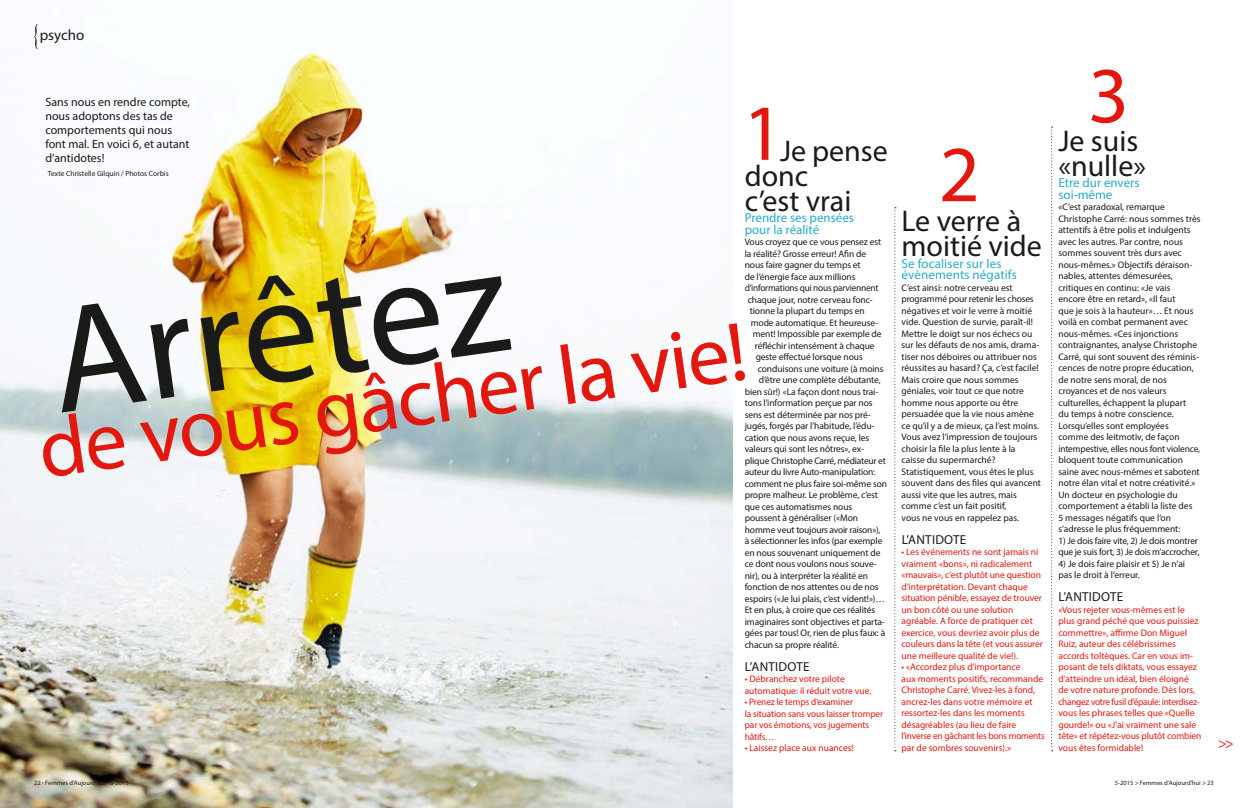
<style>
.page{position:relative;width:1248px;height:808px;background:#fff}
.page>*{position:absolute;margin:0;border:0;box-sizing:border-box;transform-origin:0 0}
.t1{font:152.8px "Myriad Pro";color:#1a1a18}
.t2{font:84px "Myriad Pro";color:#e4170f}
.t3{font:80px "Myriad Pro";color:#e4170f}
.t4{font:30px/25px "Myriad Pro";color:#1a1a18}
.t5{font:15px "Myriad Pro";color:#1a1a18}
.t6{font:13px/11.5px "Myriad Pro";color:#29aacc}
.t7{font:13px "Myriad Pro";letter-spacing:.02em;color:#1a1a18}
.t8{font:12px/14px "Myriad Pro";color:#1a1a18}
.t9{font:9.5px/11.5px "Myriad Pro";letter-spacing:-.005em;color:#1a1a18}
.t10{font:9.5px/11.5px "Myriad Pro";color:#e4170f}
.t11{font:9.5px "Myriad Pro";letter-spacing:-.025em;color:#1a1a18}
.t12{font:7.5px "Myriad Pro";color:#1a1a18}
.t13{font:6.5px "Myriad Pro";color:#1a1a18}
</style>
<div class="page">
<img style="left:0;top:49px;width:732px;height:759px">
<svg style="left:894px;top:207px;width:1px;height:544px"></svg>
<svg style="left:1051px;top:127px;width:1px;height:624px"></svg>
<svg style="left:34px;top:24px;width:4px;height:25px"></svg>
<h3 class="t5" style="left:40px;top:26px;width:46px">psycho</h3>
<p class="t8" style="left:45px;top:94px;width:146px">Sans nous en rendre compte, nous adoptons des tas de comportements qui nous font mal. En voici 6, et autant d’antidotes!</p>
<p class="t12" style="left:48px;top:168px;width:122px">Texte Christelle Gilquin / Photos Corbis</p>
<h3 class="t3" style="left:742px;top:84px;width:43px">1</h3>
<h3 class="t4" style="left:744px;top:138px;width:144px;text-indent:35px">Je pense donc<br>c’est vrai</h3>
<h3 class="t6" style="left:744px;top:212px;width:111px">Prendre ses pensées pour la réalité</h3>
<p class="t9" style="left:744px;top:236px;width:138px">Vous croyez que ce vous pensez est</p>
<p class="t9" style="left:744px;top:248px;width:123px">la réalité? Grosse erreur! Afin de</p>
<p class="t9" style="left:744px;top:259px;width:117px">nous faire gagner du temps et</p>
<p class="t9" style="left:744px;top:271px;width:112px">de l’énergie face aux millions</p>
<p class="t11" style="left:744px;top:282px;width:135px">d’informations qui nous parviennent</p>
<p class="t9" style="left:747px;top:294px;width:127px">chaque jour, notre cerveau fonc-</p>
<p class="t9" style="left:749px;top:305px;width:117px">tionne la plupart du temps en</p>
<p class="t9" style="left:750px;top:317px;width:129px">mode automatique. Et heureuse-</p>
<p class="t9" style="left:752px;top:328px;width:130px">ment! Impossible par exemple de</p>
<p class="t9" style="left:754px;top:340px;width:121px">réfléchir intensément à chaque</p>
<p class="t9" style="left:755px;top:351px;width:108px">geste effectué lorsque nous</p>
<p class="t9" style="left:757px;top:363px;width:127px">conduisons une voiture (à moins</p>
<p class="t9" style="left:758px;top:374px;width:123px">d’être une complète débutante,</p>
<p class="t9" style="left:744px;top:386px;width:135px">bien sûr!) «La façon dont nous trai-</p>
<p class="t9" style="left:744px;top:397px;width:129px">tons l’information perçue par nos</p>
<p class="t9" style="left:744px;top:409px;width:128px">sens est déterminée par nos pré-</p>
<p class="t9" style="left:744px;top:420px;width:131px">jugés, forgés par l’habitude, l’édu-</p>
<p class="t9" style="left:744px;top:432px;width:126px">cation que nous avons reçue, les</p>
<p class="t9" style="left:744px;top:443px;width:121px">valeurs qui sont les nôtres», ex-</p>
<p class="t11" style="left:744px;top:455px;width:143px">plique Christophe Carré, médiateur et</p>
<p class="t9" style="left:744px;top:466px;width:132px">auteur du livre Auto-manipulation:</p>
<p class="t9" style="left:744px;top:478px;width:144px">comment ne plus faire soi-même son</p>
<p class="t9" style="left:744px;top:489px;width:135px">propre malheur. Le problème, c’est</p>
<p class="t9" style="left:744px;top:501px;width:109px">que ces automatismes nous</p>
<p class="t9" style="left:744px;top:512px;width:115px">poussent à généraliser («Mon</p>
<p class="t11" style="left:744px;top:524px;width:137px">homme veut toujours avoir raison»),</p>
<p class="t9" style="left:744px;top:535px;width:139px">à sélectionner les infos (par exemple</p>
<p class="t9" style="left:744px;top:547px;width:137px">en nous souvenant uniquement de</p>
<p class="t9" style="left:744px;top:558px;width:134px">ce dont nous voulons nous souve-</p>
<p class="t9" style="left:744px;top:570px;width:125px">nir), ou à interpréter la réalité en</p>
<p class="t9" style="left:744px;top:581px;width:135px">fonction de nos attentes ou de nos</p>
<p class="t9" style="left:744px;top:593px;width:142px">espoirs («Je lui plais, c’est vident!»)…</p>
<p class="t9" style="left:744px;top:604px;width:132px">Et en plus, à croire que ces réalités</p>
<p class="t9" style="left:744px;top:616px;width:142px">imaginaires sont objectives et parta-</p>
<p class="t9" style="left:744px;top:627px;width:142px">gées par tous! Or, rien de plus faux: à</p>
<p class="t9" style="left:744px;top:639px;width:96px">chacun sa propre réalité.</p>
<h3 class="t7" style="left:744px;top:658px;width:66px">L’ANTIDOTE</h3>
<p class="t10" style="left:744px;top:673px;width:128px">• Débranchez votre pilote automatique: il réduit votre vue.</p>
<p class="t10" style="left:744px;top:696px;width:140px">• Prenez le temps d’examiner<br>la situation sans vous laisser tromper par vos émotions, vos jugements hâtifs…</p>
<p class="t10" style="left:744px;top:742px;width:111px">• Laissez place aux nuances!</p>
<h1 class="t1" style="left:38px;top:269px;width:462px;rotate:-8deg">Arrêtez</h1>
<h2 class="t2" style="left:32px;top:399px;width:715px;rotate:-8deg">de vous gâcher la vie!</h2>
<h3 class="t3" style="left:938px;top:125px;width:43px">2</h3>
<h3 class="t4" style="left:901px;top:208px;width:142px">Le verre à moitié vide</h3>
<h3 class="t6" style="left:901px;top:257px;width:117px">Se focaliser sur les évènements négatifs</h3>
<p class="t9" style="left:901px;top:282px;width:141px">C’est ainsi: notre cerveau est programmé pour retenir les choses négatives et voir le verre à moitié vide. Question de survie, paraît-il!<br>Mettre le doigt sur nos échecs ou sur les défauts de nos amis, drama&shy;tiser nos déboires ou attribuer nos réussites au hasard? Ça, c’est facile!<br>Mais croire que nous sommes géniales, voir tout ce que notre homme nous apporte ou être persuadée que la vie nous amène ce qu’il y a de mieux, ça l’est moins.<br>Vous avez l’impression de toujours choisir la file la plus lente à la caisse du supermarché?<br>Statistiquement, vous êtes le plus souvent dans des files qui avancent aussi vite que les autres, mais comme c’est un fait positif,<br>vous ne vous en rappelez pas.</p>
<h3 class="t7" style="left:901px;top:531px;width:66px">L’ANTIDOTE</h3>
<p class="t10" style="left:901px;top:546px;width:143px">• Les événements ne sont jamais ni vraiment «bons», ni radicalement «mauvais», c’est plutôt une question d’interprétation. Devant chaque situation pénible, essayez de trouver un bon côté ou une solution agréable. A force de pratiquer cet exercice, vous devriez avoir plus de couleurs dans la tête (et vous assurer une meilleure qualité de vie!).</p>
<p class="t10" style="left:901px;top:661px;width:145px">• «Accordez plus d’importance<br>aux moments positifs, recommande<br>Christophe Carré. Vivez-les à fond, ancrez-les dans votre mémoire et ressortez-les dans les moments désagréables (au lieu de faire l’inverse en gâchant les bons moments par de sombres souvenirs).»</p>
<h3 class="t3" style="left:1087px;top:46px;width:43px">3</h3>
<h3 class="t4" style="left:1058px;top:128px;width:89px">Je suis «nulle»</h3>
<h3 class="t6" style="left:1058px;top:177px;width:83px">Etre dur envers soi-même</h3>
<p class="t9" style="left:1058px;top:201px;width:144px">«C’est paradoxal, remarque<br>Christophe Carré: nous sommes très attentifs à être polis et indulgents avec les autres. Par contre, nous sommes souvent très durs avec nous-mêmes.» Objectifs déraison&shy;nables, attentes démesurées, critiques en continu: «Je vais<br>encore être en retard», «Il faut<br>que je sois à la hauteur»… Et nous voilà en combat permanent avec nous-mêmes. «Ces injonctions contraignantes, analyse Christophe<br>Carré, qui sont souvent des réminis&shy;cences de notre propre éducation, de notre sens moral, de nos croyances et de nos valeurs culturelles, échappent la plupart<br>du temps à notre conscience.<br>Lorsqu’elles sont employées comme des leitmotiv, de façon intempestive, elles nous font violence, bloquent toute communication saine avec nous-mêmes et sabotent notre élan vital et notre créativité.»<br>Un docteur en psychologie du comportement a établi la liste des<br>5 messages négatifs que l’on s’adresse le plus fréquemment:</p>
<p class="t9" style="left:1058px;top:535px;width:143px">1) Je dois faire vite, 2) Je dois montrer que je suis fort, 3) Je dois m’accrocher,</p>
<p class="t9" style="left:1058px;top:557px;width:128px">4) Je dois faire plaisir et 5) Je n’ai pas le droit à l’erreur.</p>
<h3 class="t7" style="left:1058px;top:589px;width:66px">L’ANTIDOTE</h3>
<p class="t10" style="left:1058px;top:603px;width:145px">«Vous rejeter vous-mêmes est le plus grand péché que vous puissiez commettre», affirme Don Miguel Ruiz, auteur des célébrissimes accords toltèques. Car en vous im&shy;posant de tels diktats, vous essayez d’atteindre un idéal, bien éloigné<br>de votre nature profonde. Dès lors, changez votre fusil d’épaule: interdisez&shy;vous les phrases telles que «Quelle gourde!» ou «J’ai vraiment une sale tête» et répétez-vous plutôt combien vous êtes formidable!</p>
<p class="t13" style="left:34px;top:778px;width:96px">22 ‹ Femmes d'Aujourd'hui ‹ 5-2015</p>
<p class="t13" style="left:1114px;top:778px;width:101px">5-2015 &gt; Femmes d'Aujourd'hui &gt; 23</p>
</div>
